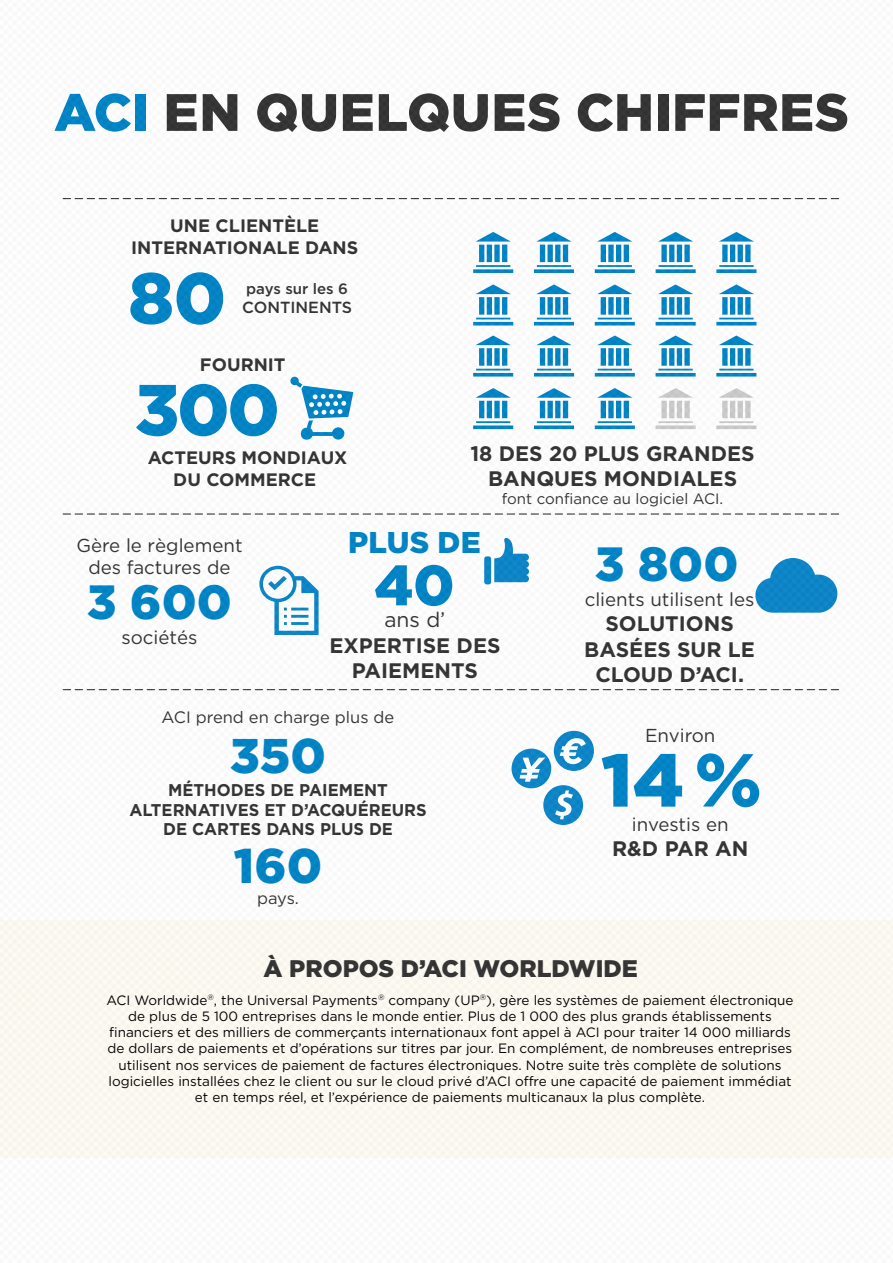
<style>
.page{position:relative;width:893px;height:1263px;background:#fff}
.page>*{position:absolute;margin:0;border:0;box-sizing:border-box;transform-origin:0 0}
.t1{font:900 74.7px "Gotham HTF";color:#0084c7}
.t2{font:900 72px "Gotham HTF";color:#0084c7}
.t3{font:900 56.85px "Gotham HTF";color:#0084c7}
.t4{font:900 52.5px "Gotham HTF";letter-spacing:.01em;color:#333}
.t5{font:900 48.6px "Gotham HTF";color:#0084c7}
.t6{font:900 48px "Gotham HTF";color:#0084c7}
.t7{font:900 30px "Gotham HTF";letter-spacing:.005em;color:#0084c7}
.t8{font:900 24px "Gotham HTF";color:#333}
.t9{font:700 21px/25.2px "Gotham HTF";color:#333;text-align:center}
.t10{font:21px "Gotham HTF";color:#333}
.t11{font:18.75px/22.5px "Gotham HTF";color:#333;text-align:center}
.t12{font:700 18px/21.6px "Gotham HTF";color:#333;text-align:center}
.t13{font:700 16.95px/19.8px "Gotham HTF";color:#333;text-align:center}
.t14{font:16.5px "Gotham HTF";color:#333}
.t15{font:500 16.05px "Gotham HTF";color:#333}
.t16{font:15px "Gotham HTF";color:#333}
.t17{font:500 15px "Gotham HTF";color:#333}
.t18{font:13.5px/16.2px "Gotham HTF";color:#000;text-align:center}
.s1{color:#0084c7}
</style>
<div class="page">
<img style="left:0;top:198px;width:893px;height:960px">
<h3 class="t4" style="left:54px;top:82px;width:796px"><span class="s1">ACI</span> EN QUELQUES CHIFFRES</h3>
<h3 class="t12" style="left:131px;top:215px;width:229px">UNE CLIENTÈLE<br>INTERNATIONALE DANS</h3>
<p class="t17" style="left:246px;top:280px;width:103px">pays sur les 6</p>
<h2 class="t2" style="left:128px;top:257px;width:99px">80</h2>
<p class="t15" style="left:242px;top:298px;width:111px">CONTINENTS</p>
<h3 class="t12" style="left:200px;top:353px;width:87px">FOURNIT</h3>
<h2 class="t2" style="left:135px;top:368px;width:147px">300</h2>
<h3 class="t12" style="left:148px;top:446px;width:201px">ACTEURS MONDIAUX<br>DU COMMERCE</h3>
<h3 class="t9" style="left:470px;top:440px;width:286px">18 DES 20 PLUS GRANDES<br>BANQUES MONDIALES</h3>
<p class="t16" style="left:502px;top:491px;width:223px">font confiance au logiciel ACI.</p>
<h3 class="t11" style="left:76px;top:533px;width:168px">Gère le règlement des factures de</h3>
<h3 class="t6" style="left:87px;top:575px;width:146px">3 600</h3>
<h3 class="t11" style="left:121px;top:625px;width:78px">sociétés</h3>
<h3 class="t7" style="left:348px;top:525px;width:134px">PLUS DE</h3>
<h3 class="t3" style="left:374px;top:552px;width:82px">40</h3>
<h3 class="t10" style="left:384px;top:608px;width:62px">ans d’</h3>
<h3 class="t9" style="left:329px;top:632px;width:173px">EXPERTISE DES<br>PAIEMENTS</h3>
<p class="t14" style="left:161px;top:708px;width:234px">ACI prend en charge plus de</p>
<h3 class="t5" style="left:230px;top:728px;width:98px">350</h3>
<p class="t13" style="left:129px;top:779px;width:299px">MÉTHODES DE PAIEMENT<br>ALTERNATIVES ET D’ACQUÉREURS<br>DE CARTES DANS PLUS DE</p>
<h3 class="t5" style="left:234px;top:837px;width:90px">160</h3>
<p class="t14" style="left:257px;top:889px;width:43px">pays.</p>
<h3 class="t6" style="left:595px;top:536px;width:145px">3 800</h3>
<h3 class="t11" style="left:585px;top:588px;width:171px">clients utilisent les</h3>
<h3 class="t9" style="left:584px;top:611px;width:172px">SOLUTIONS<br>BASÉES SUR LE<br>CLOUD D’ACI.</h3>
<h3 class="t11" style="left:645px;top:724px;width:72px">Environ</h3>
<h1 class="t1" style="left:601px;top:737px;width:85px">14</h1>
<h3 class="t11" style="left:632px;top:813px;width:98px">investis en</h3>
<h3 class="t9" style="left:612px;top:835px;width:138px">R&amp;D PAR AN</h3>
<h3 class="t8" style="left:264px;top:954px;width:376px">À PROPOS D’ACI WORLDWIDE</h3>
<p class="t18" style="left:106px;top:992px;width:689px">ACI Worldwide<sup>®</sup>, the Universal Payments<sup>®</sup> company (UP<sup>®</sup>), gère les systèmes de paiement électronique de plus de 5 100 entreprises dans le monde entier. Plus de 1 000 des plus grands établissements financiers et des milliers de commerçants internationaux font appel à ACI pour traiter 14 000 milliards de dollars de paiements et d’opérations sur titres par jour. En complément, de nombreuses entreprises utilisent nos services de paiement de factures électroniques. Notre suite très complète de solutions logicielles installées chez le client ou sur le cloud privé d’ACI offre une capacité de paiement immédiat et en temps réel, et l’expérience de paiements multicanaux la plus complète.</p>
</div>
